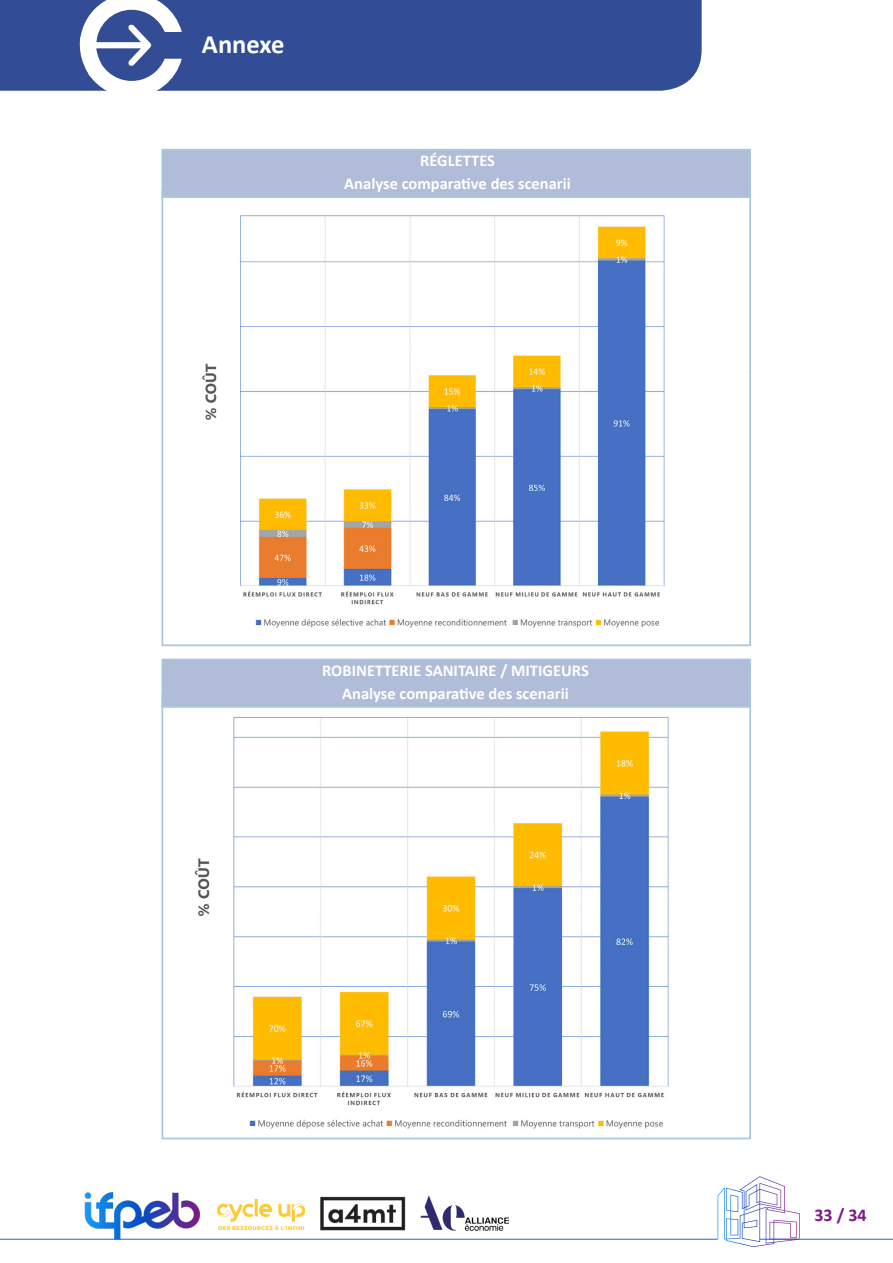
<style>
.page{position:relative;width:893px;height:1263px;background:#fff}
.page>*{position:absolute;margin:0;border:0;box-sizing:border-box;transform-origin:0 0}
.t1{font:700 26.55px "Calibri";color:#fff}
.t2{font:700 18px "Calibri";color:#7b1d84}
.t3{font:700 16.5px/22.5px "Calibri";color:#fff;text-align:center}
</style>
<div class="page">
<div style="left:0;top:0;width:702px;height:91px;background:#324c95"></div>
<svg style="left:77px;top:0;width:105px;height:91px"></svg>
<hr style="left:0;top:1239px;width:718px;height:1px;background:#0b70dc">
<hr style="left:760px;top:1239px;width:133px;height:1px;background:#0b70dc">
<img style="left:77px;top:1192px;width:127px;height:48px">
<svg style="left:718px;top:1176px;width:82px;height:71px"></svg>
<img style="left:320px;top:1196px;width:86px;height:35px">
<img style="left:217px;top:1199px;width:88px;height:31px">
<img style="left:420px;top:1196px;width:88px;height:34px">
<img style="left:202px;top:215px;width:463px;height:413px">
<div style="left:161px;top:149px;width:590px;height:49px;background:#b0bcd8;border:2px solid #a8c8de"></div>
<img style="left:194px;top:716px;width:475px;height:413px">
<div style="left:162px;top:659px;width:589px;height:49px;background:#b0bcd8;border:2px solid #a8c8de"></div>
<p class="t1" style="left:202px;top:25px;width:84px">Annexe</p>
<p class="t3" style="left:344px;top:149px;width:228px">RÉGLETTES<br>Analyse comparative des scenarii</p>
<p class="t3" style="left:322px;top:659px;width:268px">ROBINETTERIE SANITAIRE / MITIGEURS<br>Analyse comparative des scenarii</p>
<p class="t2" style="left:814px;top:1202px;width:54px">33 / 34</p>
</div>
